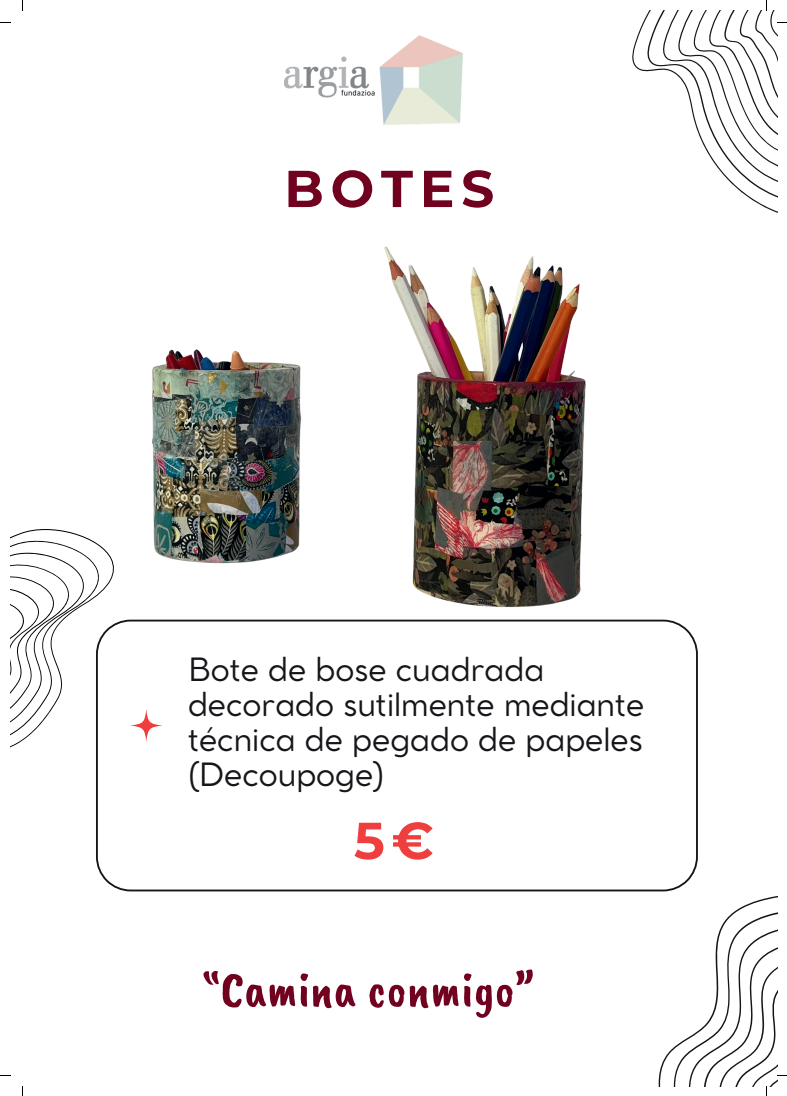
<style>
.page{position:relative;width:787px;height:1096px;background:#fff}
.page>*{position:absolute;margin:0;border:0;box-sizing:border-box;transform-origin:0 0}
.t1{font:52.88px "Caveat Brush";color:#70021f}
.t2{font:700 51.75px "Montserrat";letter-spacing:.13em;color:#70021f}
.t3{font:700 51.75px "Montserrat";color:#ee3f3e}
.t4{font:31.62px/34.8px "Cocomat Pro";color:#141619}
</style>
<div class="page">
<svg style="left:96px;top:620px;width:602px;height:271px"></svg>
<svg style="left:130px;top:709px;width:33px;height:32px"></svg>
<svg style="left:10px;top:529px;width:105px;height:224px"></svg>
<img style="left:285px;top:36px;width:178px;height:89px">
<img style="left:126px;top:246px;width:542px;height:374px">
<svg style="left:632px;top:0;width:155px;height:213px"></svg>
<svg style="left:657px;top:887px;width:130px;height:208px"></svg>
<h2 class="t2" style="left:284px;top:151px;width:211px">BOTES</h2>
<p class="t4" style="left:188px;top:652px;width:458px">Bote de bose cuadrada decorado sutilmente mediante técnica de pegado de papeles (Decoupoge)</p>
<h2 class="t3" style="left:354px;top:803px;width:81px">5€</h2>
<h1 class="t1" style="left:202px;top:958px;width:334px">“Camina conmigo”</h1>
</div>
